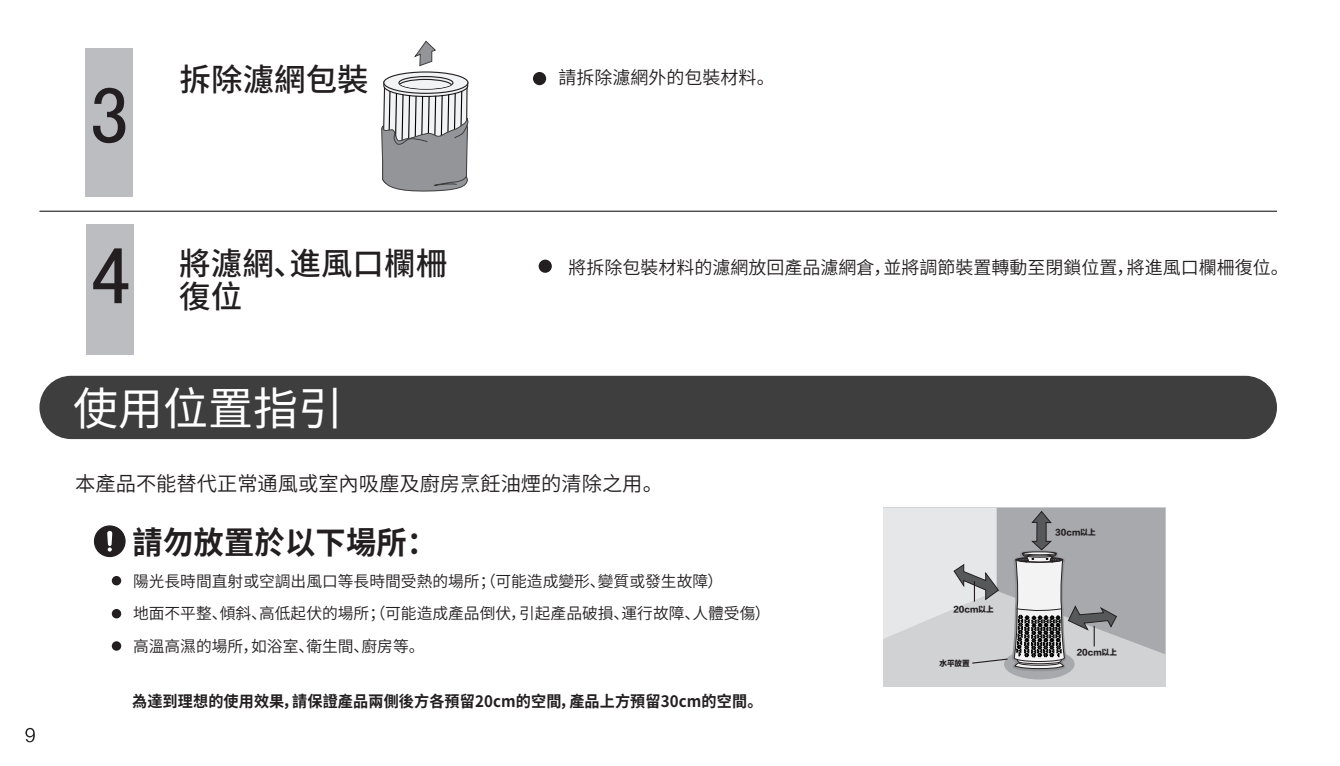
<style>
.page{position:relative;width:1340px;height:766px;background:#fff}
.page>*{position:absolute;margin:0;border:0;box-sizing:border-box;transform-origin:0 0}
.t1{font:45px "Source Han Sans CN";color:#fff}
.t2{font:500 31.5px/32.4px "Source Han Sans CN";color:#231f20}
.t3{font:700 31.5px "Source Han Sans CN";letter-spacing:.01em;color:#231f20;scale:.96 1}
.t4{font:20.25px "Source Han Sans CN";color:#231f20}
.t5{font:18px "Source Han Sans CN";color:#231f20}
.t6{font:15.75px/32.4px "Source Han Sans CN";color:#231f20}
.t7{font:700 15.75px "Source Han Sans CN";letter-spacing:.01em;color:#231f20;scale:.96 1}
.t8{font:7.88px "FZLTTHJW GB1 0";letter-spacing:.01em;color:#231f20;scale:.96 1}
</style>
<div class="page">
<div style="left:95px;top:526px;width:30px;height:30px;background:#231f20;border-radius:50%"></div>
<div style="left:94px;top:525px;width:32px;height:32px;border:1px solid #231f20;border-radius:50%"></div>
<svg style="left:107px;top:530px;width:5px;height:21px"></svg>
<hr style="left:39px;top:211px;width:1237px;height:1px;background:#231f20">
<div style="left:538px;top:259px;width:14px;height:14px;background:#231f20;border-radius:50%"></div>
<div style="left:533px;top:72px;width:13px;height:13px;background:#231f20;border-radius:50%"></div>
<div style="left:85px;top:48px;width:48px;height:148px;background:#bcbdc0"></div>
<svg style="left:93px;top:88px;width:32px;height:55px"></svg>
<div style="left:86px;top:224px;width:48px;height:130px;background:#bcbdc0"></div>
<svg style="left:93px;top:248px;width:35px;height:55px"></svg>
<div style="left:39px;top:375px;width:1237px;height:64px;background:#3e3e3f;border-radius:32px"></div>
<div style="left:112px;top:576px;width:9px;height:9px;background:#231f20;border-radius:50%"></div>
<div style="left:112px;top:608px;width:9px;height:10px;background:#231f20;border-radius:50%"></div>
<svg style="left:25px;top:727px;width:10px;height:15px"></svg>
<svg style="left:414px;top:40px;width:22px;height:26px"></svg>
<div style="left:112px;top:641px;width:9px;height:9px;background:#231f20;border-radius:50%"></div>
<svg style="left:384px;top:72px;width:84px;height:21px"></svg>
<div style="left:383px;top:71px;width:85px;height:23px;border:1px solid #231f20;border-radius:50%"></div>
<div style="left:398px;top:76px;width:55px;height:14px;border:1px solid #231f20;border-radius:50%"></div>
<svg style="left:381px;top:78px;width:88px;height:114px"></svg>
<svg style="left:883px;top:507px;width:282px;height:180px;background:#bdbec0"></svg>
<h2 class="t2" style="left:180px;top:64px;width:190px">拆除濾網包裝</h2>
<h2 class="t2" style="left:179px;top:248px;width:269px">將濾網、進風口欄柵復位</h2>
<h1 class="t1" style="left:73px;top:383px;width:271px">使用位置指引</h1>
<p class="t5" style="left:558px;top:67px;width:218px">請拆除濾網外的包裝材料。</p>
<p class="t5" style="left:568px;top:257px;width:722px">將拆除包裝材料的濾網放回產品濾網倉，並將調節裝置轉動至閉鎖位置，將進風口欄柵復位。</p>
<p class="t4" style="left:75px;top:472px;width:589px">本產品不能替代正常通風或室內吸塵及廚房烹飪油煙的清除之用。</p>
<h2 class="t3" style="left:133px;top:524px;width:319px">請勿放置於以下場所：</h2>
<p class="t6" style="left:133px;top:565px;width:639px">陽光長時間直射或空調出風口等長時間受熱的場所；（可能造成變形、變質或發生故障）<br>地面不平整、傾斜、高低起伏的場所；（可能造成產品倒伏，引起產品破損、運行故障、人體受傷）高溫高濕的場所，如浴室、衛生間、廚房等。</p>
<p class="t7" style="left:132px;top:692px;width:658px">為達到理想的使用效果，請保證產品兩側後方各預留20cm的空間，產品上方預留30cm的空間。</p>
<p class="t8" style="left:953px;top:604px;width:43px">20CM以上</p>
<p class="t8" style="left:939px;top:659px;width:33px">水平放置</p>
<p class="t8" style="left:1055px;top:527px;width:44px">30CM以上</p>
<p class="t8" style="left:1076px;top:647px;width:43px">20CM以上</p>
</div>
